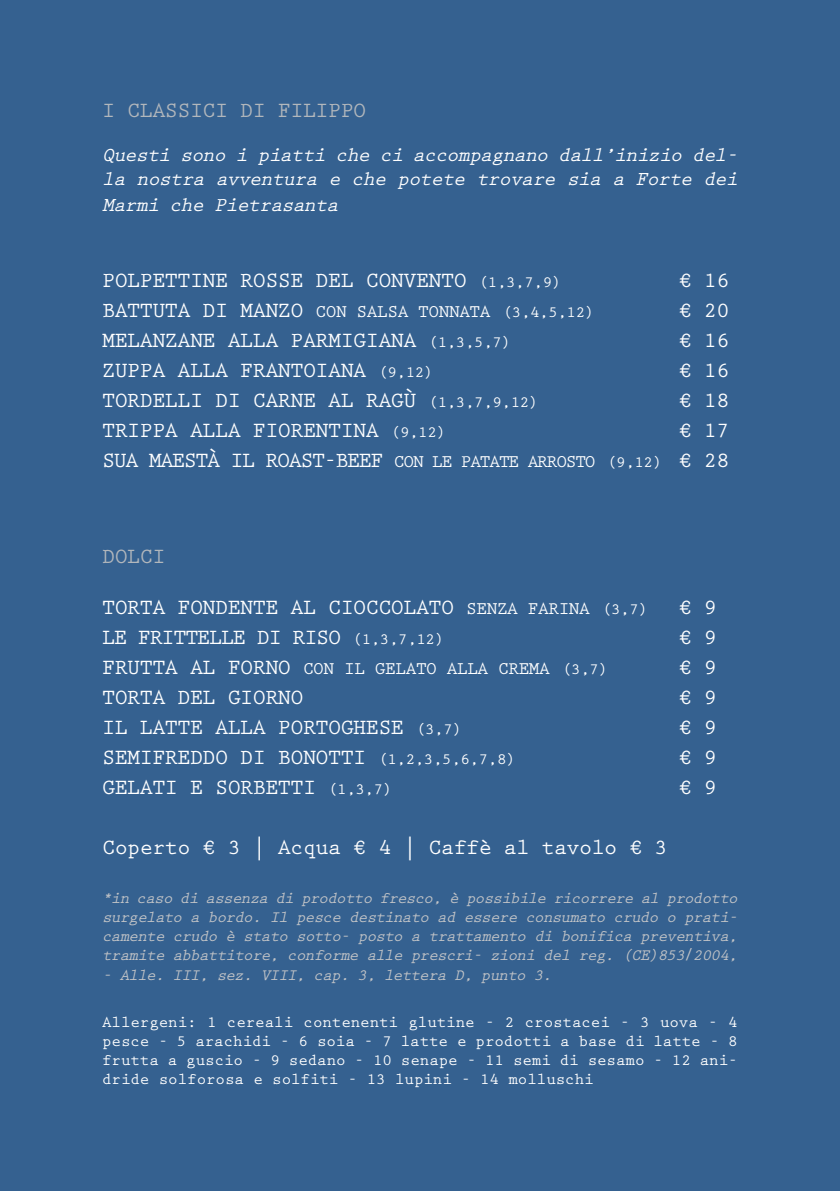
<style>
.page{position:relative;width:840px;height:1191px;background:#fff}
.page>*{position:absolute;margin:0;border:0;box-sizing:border-box;transform-origin:0 0}
.t1{font:700 22px "Prestige Elite Std";letter-spacing:-.03em;color:#fff}
.t2{font:700 22px/30px "Prestige Elite Std";letter-spacing:-.07em;color:#fff;text-align:right}
.t3{font:700 22px "Prestige Elite Std";letter-spacing:-.06em;color:#fff}
.t4{font:700 22px "Prestige Elite Std";letter-spacing:-.03em;color:#b2b7bc}
.t5{font:italic 700 20px/24px "Prestige Elite Std";letter-spacing:-.04em;color:#fff}
.t6{font:700 18px "Prestige Elite Std";letter-spacing:-.03em;color:#fff}
.t7{font:italic 700 16px/19.2px "Prestige Elite Std";letter-spacing:-.05em;color:#c2c4c7;text-align:justify}
.t8{font:700 16px/19.2px "Prestige Elite Std";letter-spacing:-.01em;color:#fff;text-align:justify}
.s1{font-size:16px}
.s2{font-size:22px}
.s3{font-size:18px}
</style>
<div class="page">
<div style="left:0;top:0;width:839px;height:1191px;background:#356190"></div>
<p class="t4" style="left:102px;top:98px;width:266px">I CLASSICI DI FILIPPO</p>
<p class="t5" style="left:102px;top:143px;width:636px">Questi sono i piatti che ci accompagnano dall’inizio del&shy;la nostra avventura e che potete trovare sia a Forte dei</p>
<p class="t5" style="left:102px;top:193px;width:238px">Marmi che Pietrasanta</p>
<p class="t1" style="left:102px;top:269px;width:460px">POLPETTINE ROSSE DEL CONVENTO <span class="s1">(1,3,7,9)</span></p>
<p class="t1" style="left:678px;top:269px;width:52px">€ 16</p>
<p class="t6" style="left:102px;top:302px;width:493px"><span class="s2">BATTUTA DI MANZO</span> CON SALSA TONNATA <span class="s1">(3,4,5,12)</span></p>
<p class="t1" style="left:678px;top:299px;width:52px">€ 20</p>
<p class="t1" style="left:102px;top:329px;width:410px">MELANZANE ALLA PARMIGIANA <span class="s1">(1,3,5,7)</span></p>
<p class="t1" style="left:678px;top:329px;width:52px">€ 16</p>
<p class="t1" style="left:102px;top:359px;width:333px">ZUPPA ALLA FRANTOIANA <span class="s1">(9,12)</span></p>
<p class="t1" style="left:678px;top:359px;width:52px">€ 16</p>
<p class="t1" style="left:102px;top:389px;width:437px">TORDELLI DI CARNE AL RAGÙ <span class="s1">(1,3,7,9,12)</span></p>
<p class="t1" style="left:678px;top:389px;width:52px">€ 18</p>
<p class="t1" style="left:102px;top:419px;width:345px">TRIPPA ALLA FIORENTINA <span class="s1">(9,12)</span></p>
<p class="t2" style="left:102px;top:416px;width:628px">€ 17<br>SUA MAESTÀ IL ROAST-BEEF <span class="s3">CON LE PATATE ARROSTO</span> <span class="s1">(9,12)</span> € 28</p>
<p class="t4" style="left:102px;top:545px;width:65px">DOLCI</p>
<p class="t1" style="left:102px;top:595px;width:547px">TORTA FONDENTE AL CIOCCOLATO <span class="s3">SENZA FARINA</span> <span class="s1">(3,7)</span></p>
<p class="t1" style="left:678px;top:595px;width:40px">€ 9</p>
<p class="t3" style="left:102px;top:625px;width:343px">LE FRITTELLE DI RISO <span class="s1">(1,3,7,12)</span></p>
<p class="t1" style="left:678px;top:625px;width:40px">€ 9</p>
<p class="t6" style="left:102px;top:658px;width:507px"><span class="s2">FRUTTA AL FORNO</span> CON IL GELATO ALLA CREMA <span class="s1">(3,7)</span></p>
<p class="t1" style="left:678px;top:655px;width:40px">€ 9</p>
<p class="t1" style="left:102px;top:685px;width:203px">TORTA DEL GIORNO</p>
<p class="t1" style="left:678px;top:685px;width:40px">€ 9</p>
<p class="t1" style="left:102px;top:715px;width:361px">IL LATTE ALLA PORTOGHESE <span class="s1">(3,7)</span></p>
<p class="t1" style="left:678px;top:715px;width:40px">€ 9</p>
<p class="t1" style="left:102px;top:745px;width:415px">SEMIFREDDO DI BONOTTI <span class="s1">(1,2,3,5,6,7,8)</span></p>
<p class="t1" style="left:678px;top:745px;width:40px">€ 9</p>
<p class="t1" style="left:102px;top:775px;width:292px">GELATI E SORBETTI <span class="s1">(1,3,7)</span></p>
<p class="t1" style="left:678px;top:775px;width:40px">€ 9</p>
<p class="t1" style="left:102px;top:835px;width:566px">Coperto € 3 | Acqua € 4 | Caffè al tavolo € 3</p>
<p class="t7" style="left:102px;top:888px;width:637px">*in caso di assenza di prodotto fresco, è possibile ricorrere al prodotto surgelato a bordo. Il pesce destinato ad essere consumato crudo o prati&shy;camente crudo è stato sotto- posto a trattamento di bonifica preventiva, tramite abbattitore, conforme alle prescri- zioni del reg. (CE)853/2004,</p>
<p class="t7" style="left:102px;top:965px;width:451px">- Alle. III, sez. VIII, cap. 3, lettera D, punto 3.</p>
<p class="t8" style="left:102px;top:1012px;width:637px">Allergeni: 1 cereali contenenti glutine - 2 crostacei - 3 uova - 4 pesce - 5 arachidi - 6 soia - 7 latte e prodotti a base di latte - 8 frutta a guscio - 9 sedano - 10 senape - 11 semi di sesamo - 12 ani&shy;dride solforosa e solfiti - 13 lupini - 14 molluschi</p>
</div>
